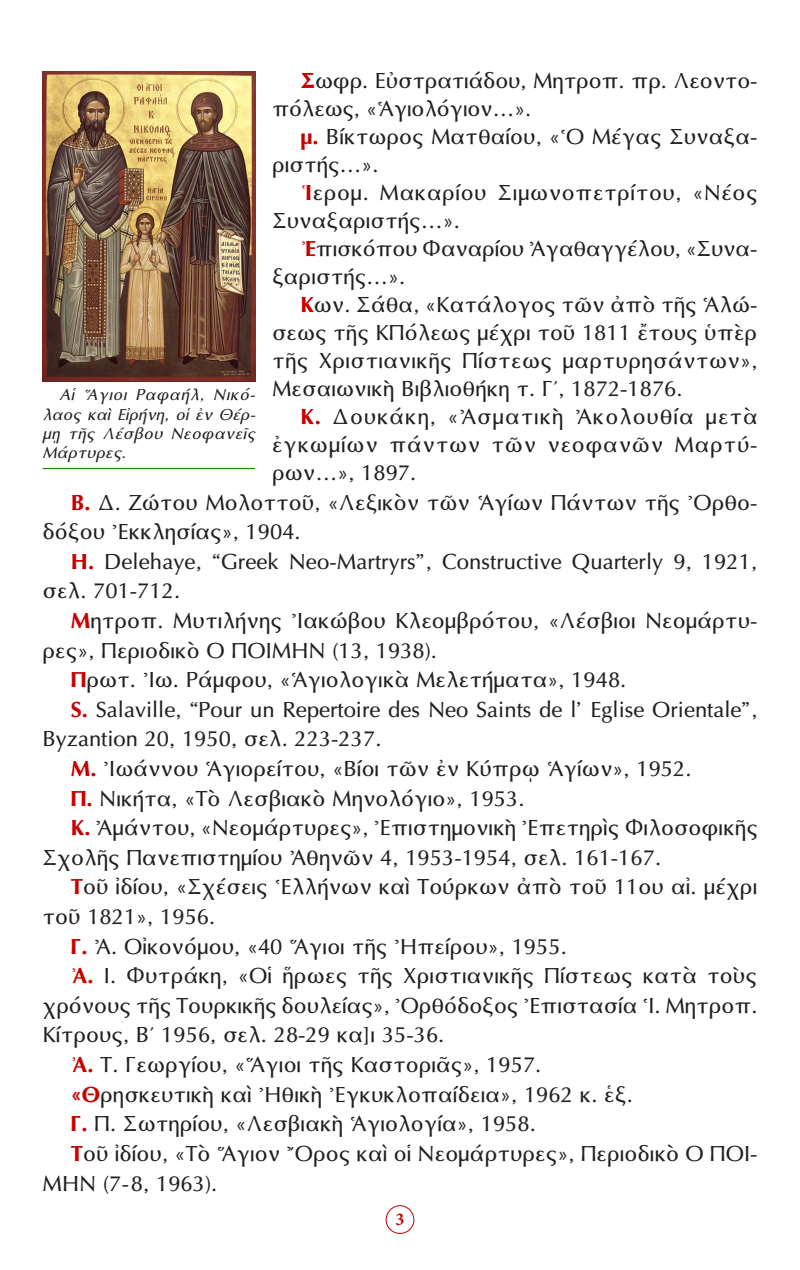
<style>
.page{position:relative;width:800px;height:1270px;background:#fff}
.page>*{position:absolute;margin:0;border:0;box-sizing:border-box;transform-origin:0 0}
.t1{font:22px/28px "CTOS Optima Roman Test 2";color:#231f20}
.t2{font:22px/28px "CTOS Optima Roman Test 2";letter-spacing:.025em;color:#231f20}
.t3{font:700 18px "Minion Pro";color:#c80000}
.lez{font:16px/19.2px "CTOS Optima Oblique Test 1";letter-spacing:.025em;color:#231f20;text-align:justify}
.lez-2{font:16px "CTOS Optima Oblique Test 1";letter-spacing:.045em;color:#231f20}
.s1{font-family:"CTOS Optima Bold Test 2";color:#c80000}
</style>
<div class="page">
<div style="left:300px;top:1197px;width:123px;height:48px;border:1px solid #fff;border-radius:50%"></div>
<div style="left:386px;top:1205px;width:28px;height:29px;border:1px solid #c80000;border-radius:50%"></div>
<img style="left:43px;top:71px;width:212px;height:310px">
<hr style="left:42px;top:468px;width:213px;height:1px;background:#070">
<p class="t1" style="left:272px;top:67px;width:487px;text-indent:28px"><span class="s1">Σ</span>ωφρ. Εὐστρατιάδου, Μητροπ. πρ. Λεοντο&shy;πόλεως, «Ἁγιολόγιον…».</p>
<p class="t1" style="left:272px;top:123px;width:487px;text-indent:28px"><span class="s1">μ.</span> Βίκτωρος Ματθαίου, «Ὁ Μέγας Συναξα&shy;ριστής…».</p>
<p class="t2" style="left:272px;top:179px;width:487px;text-indent:28px"><span class="s1">Ἱ</span>ερομ. Μακαρίου Σιμωνοπετρίτου, «Νέος<br>Συναξαριστής…».</p>
<p class="t1" style="left:272px;top:235px;width:487px;text-indent:28px"><span class="s1">Ἐ</span>πισκόπου Φαναρίου Ἀγαθαγγέλου, «Συνα&shy;ξαριστής…».</p>
<p class="t1" style="left:272px;top:291px;width:487px;text-align:justify;text-indent:28px"><span class="s1">Κ</span>ων. Σάθα, «Κατάλογος τῶν ἀπὸ τῆς Ἁλώ&shy;σεως τῆς ΚΠόλεως μέχρι τοῦ 1811 ἔτους ὑπὲρ τῆς Χριστιανικῆς Πίστεως μαρτυρησάντων», Μεσαιωνικὴ Βιβλιοθήκη τ. Γ´, 1872-1876.</p>
<p class="t1" style="left:272px;top:403px;width:487px;text-align:justify;text-indent:28px"><span class="s1">Κ.</span> Δουκάκη, «Ἀσματικὴ Ἀκολουθία μετὰ ἐγκωμίων πάντων τῶν νεοφανῶν Μαρτύ&shy;ρων…», 1897.</p>
<p class="t1" style="left:42px;top:488px;width:716px;line-height:29.6px;text-indent:28px"><span class="s1">Β.</span> Δ. Ζώτου Μολοττοῦ, «Λεξικὸν τῶν Ἁγίων Πάντων τῆς Ὀρθο&shy;δόξου Ἐκκλησίας», 1904.</p>
<p class="t1" style="left:42px;top:547px;width:716px;line-height:29.6px;text-indent:28px"><span class="s1">H.</span> Delehaye, “Greek Neo-Martryrs”, Constructive Quarterly 9, 1921, σελ. 701-712.</p>
<p class="t1" style="left:42px;top:606px;width:716px;line-height:29.6px;text-indent:28px"><span class="s1">Μ</span>ητροπ. Μυτιλήνης Ἰακώβου Κλεομβρότου, «Λέσβιοι Νεομάρτυ&shy;ρες», Περιοδικὸ Ο ΠΟΙΜΗΝ (13, 1938).</p>
<p class="t1" style="left:71px;top:666px;width:557px"><span class="s1">Π</span>ρωτ. Ἰω. Ράμφου, «Ἁγιολογικὰ Μελετήματα», 1948.</p>
<p class="t1" style="left:42px;top:695px;width:716px;line-height:29.6px;text-indent:28px"><span class="s1">S.</span> Salaville, “Pour un Repertoire des Neo Saints de l’ Eglise Orientale”,<br>Byzantion 20, 1950, σελ. 223-237.</p>
<p class="t1" style="left:71px;top:755px;width:622px"><span class="s1">Μ.</span> Ἰωάννου Ἁγιορείτου, «Βίοι τῶν ἐν Κύπρῳ Ἁγίων», 1952.</p>
<p class="t1" style="left:71px;top:784px;width:455px"><span class="s1">Π.</span> Νικήτα, «Τὸ Λεσβιακὸ Μηνολόγιο», 1953.</p>
<p class="t1" style="left:42px;top:813px;width:716px;line-height:29.6px;text-indent:28px"><span class="s1">Κ.</span> Ἀμάντου, «Νεομάρτυρες», Ἐπιστημονικὴ Ἐπετηρὶς Φιλοσοφικῆς<br>Σχολῆς Πανεπιστημίου Ἀθηνῶν 4, 1953-1954, σελ. 161-167.</p>
<p class="t1" style="left:42px;top:872px;width:716px;line-height:29.6px;text-indent:28px"><span class="s1">Τ</span>οῦ ἰδίου, «Σχέσεις Ἑλλήνων καὶ Τούρκων ἀπὸ τοῦ 11ου αἰ. μέχρι τοῦ 1821», 1956.</p>
<p class="t1" style="left:71px;top:932px;width:497px"><span class="s1">Γ.</span> Ἀ. Οἰκονόμου, «40 Ἅγιοι τῆς Ἠπείρου», 1955.</p>
<p class="t1" style="left:42px;top:961px;width:716px;line-height:29.6px;text-align:justify;text-indent:28px"><span class="s1">Ἀ.</span> Ι. Φυτράκη, «Οἱ ἥρωες τῆς Χριστιανικῆς Πίστεως κατὰ τοὺς χρόνους τῆς Τουρκικῆς δουλείας», Ὀρθόδοξος Ἐπιστασία Ἱ. Μητροπ.<br>Κίτρους, Β´ 1956, σελ. 28-29 κα]ι 35-36.</p>
<p class="t1" style="left:71px;top:1051px;width:472px"><span class="s1">Ἀ.</span> Τ. Γεωργίου, «Ἅγιοι τῆς Καστοριᾶς», 1957.</p>
<p class="t1" style="left:71px;top:1080px;width:563px"><span class="s1">«Θ</span>ρησκευτικὴ καὶ Ἠθικὴ Ἐγκυκλοπαίδεια», 1962 κ. ἑξ.</p>
<p class="t1" style="left:71px;top:1110px;width:466px"><span class="s1">Γ.</span> Π. Σωτηρίου, «Λεσβιακὴ Ἁγιολογία», 1958.</p>
<p class="t1" style="left:42px;top:1139px;width:716px;line-height:30px;text-indent:28px"><span class="s1">Τ</span>οῦ ἰδίου, «Τὸ Ἅγιον Ὄρος καὶ οἱ Νεομάρτυρες», Περιοδικὸ Ο ΠΟΙ-<br>ΜΗΝ (7-8, 1963).</p>
<p class="t3" style="left:395px;top:1207px;width:10px">3</p>
<p class="lez-2" style="left:60px;top:386px;width:197px">Αἱ Ἅγιοι Ραφαήλ, Νικό-</p>
<p class="lez" style="left:42px;top:405px;width:214px">λαος καὶ Εἰρήνη, οἱ ἐν Θέρ&shy;μῃ τῆς Λέσβου Νεοφανεῖς Μάρτυρες.</p>
</div>
